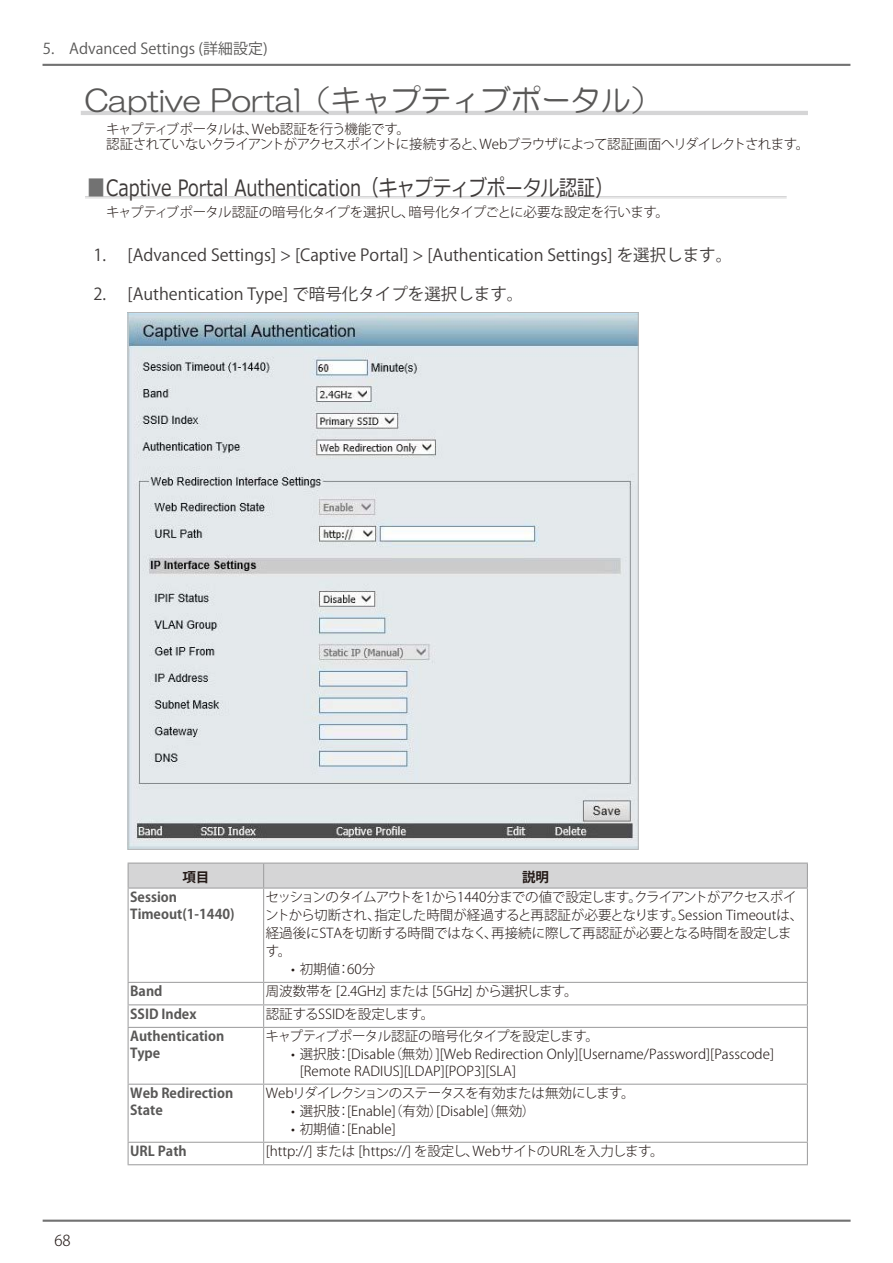
<style>
.page{position:relative;width:893px;height:1263px;background:#fff}
.page>*{position:absolute;margin:0;border:0;box-sizing:border-box;transform-origin:0 0}
.t1{font:30px "HG Maru Gothic MPRO";color:#595857}
.t2{font:22.5px "Meiryo";color:#3f3b3a;scale:.8 1}
.t3{font:16.5px "Koz Go Pro";color:#3f3b3a}
.t4{font:15px "Koz Go Pro";color:#595857}
.t5{font:300 15px "Koz Go Pro";color:#231916}
.t6{font:300 13.5px/16.5px "Koz Go Pro";color:#231916}
.t7{font:300 13.5px/18px "Koz Go Pro";letter-spacing:-.02em;color:#231916}
.t8{font:300 13.5px/14.9px "Koz Go Pro";letter-spacing:-.05em;color:#231916}
.t9{font:700 13.5px/16.5px "Koz Go Pro";color:#595857}
.t10{font:300 13.5px "Koz Go Pro";letter-spacing:-.045em;color:#231916}
.t11{font:300 13.5px "Koz Go Pro";letter-spacing:-.03em;color:#231916}
.t12{font:700 13.5px "Koz Go Pro";color:#231916}
.s1{font-family:"Koz Go Pro";font-weight:500;color:#727272}
</style>
<div class="page">
<hr style="left:43px;top:1219px;width:808px;height:3px;background:#727272">
<hr style="left:43px;top:64px;width:807px;height:2px;background:#727272">
<hr style="left:81px;top:111px;width:727px;height:4px;background:#d5d5d6">
<hr style="left:85px;top:196px;width:702px;height:1px;background:#d5d5d6">
<hr style="left:85px;top:198px;width:702px;height:1px;background:#d5d5d6">
<img style="left:130px;top:314px;width:507px;height:534px">
<hr style="left:128px;top:888px;width:1px;height:94px;background:#a0a0a1">
<hr style="left:263px;top:888px;width:1px;height:94px;background:#a0a0a1">
<hr style="left:807px;top:888px;width:1px;height:94px;background:#a0a0a1">
<hr style="left:128px;top:982px;width:136px;height:1px;background:#a0a0a1">
<hr style="left:264px;top:982px;width:544px;height:1px;background:#a0a0a1">
<hr style="left:128px;top:1004px;width:136px;height:1px;background:#a0a0a1">
<svg style="left:128px;top:983px;width:1px;height:44px"></svg>
<hr style="left:264px;top:1004px;width:544px;height:1px;background:#a0a0a1">
<svg style="left:263px;top:983px;width:1px;height:44px"></svg>
<svg style="left:807px;top:983px;width:1px;height:44px"></svg>
<hr style="left:128px;top:1027px;width:136px;height:1px;background:#a0a0a1">
<hr style="left:128px;top:1028px;width:1px;height:56px;background:#a0a0a1">
<hr style="left:264px;top:1027px;width:544px;height:1px;background:#a0a0a1">
<hr style="left:263px;top:1028px;width:1px;height:56px;background:#a0a0a1">
<hr style="left:807px;top:1028px;width:1px;height:56px;background:#a0a0a1">
<hr style="left:128px;top:1084px;width:136px;height:1px;background:#a0a0a1">
<hr style="left:128px;top:1085px;width:1px;height:57px;background:#a0a0a1">
<hr style="left:264px;top:1084px;width:544px;height:1px;background:#a0a0a1">
<hr style="left:263px;top:1085px;width:1px;height:57px;background:#a0a0a1">
<hr style="left:807px;top:1085px;width:1px;height:57px;background:#a0a0a1">
<hr style="left:128px;top:1142px;width:136px;height:1px;background:#a0a0a1">
<svg style="left:128px;top:1143px;width:1px;height:21px"></svg>
<hr style="left:264px;top:1142px;width:544px;height:1px;background:#a0a0a1">
<svg style="left:263px;top:1143px;width:1px;height:21px"></svg>
<svg style="left:807px;top:1143px;width:1px;height:21px"></svg>
<hr style="left:128px;top:1164px;width:136px;height:1px;background:#a0a0a1">
<hr style="left:264px;top:1164px;width:544px;height:1px;background:#a0a0a1">
<hr style="left:128px;top:862px;width:136px;height:2px;background:#a0a0a1">
<hr style="left:264px;top:862px;width:544px;height:2px;background:#a0a0a1">
<div style="left:128px;top:863px;width:680px;height:24px;background:#d5d5d6"></div>
<hr style="left:128px;top:887px;width:136px;height:1px;background:#a0a0a1">
<hr style="left:264px;top:887px;width:544px;height:1px;background:#a0a0a1">
<p class="t4" style="left:43px;top:39px;width:227px">5.　Advanced Settings (詳細設定)</p>
<h1 class="t1" style="left:85px;top:85px;width:577px">Captive Portal（キャプティブポータル）</h1>
<p class="t8" style="left:106px;top:122px;width:705px">キャプティブポータルは、Web認証を行う機能です。<br>認証されていないクライアントがアクセスポイントに接続すると、Webブラウザによって認証画面へリダイレクトされます。</p>
<h2 class="t2" style="left:87px;top:172px;width:659px"><span class="s1">■</span>Captive Portal Authentication（キャプティブポータル認証）</h2>
<p class="t7" style="left:106px;top:203px;width:564px">キャプティブポータル認証の暗号化タイプを選択し、暗号化タイプごとに必要な設定を行います。</p>
<p class="t3" style="left:94px;top:244px;width:640px">1. [Advanced Settings] &gt; [Captive Portal] &gt; [Authentication Settings] を選択します。</p>
<p class="t3" style="left:94px;top:283px;width:431px">2. [Authentication Type] で暗号化タイプを選択します。</p>
<p class="t12" style="left:183px;top:868px;width:28px">項目</p>
<p class="t12" style="left:522px;top:868px;width:28px">説明</p>
<p class="t9" style="left:130px;top:890px;width:106px">Session<br>Timeout(1-1440)</p>
<p class="t7" style="left:265px;top:888px;width:540px">セッションのタイムアウトを1から1440分までの値で設定します。クライアントがアクセスポイントから切断され、指定した時間が経過すると再認証が必要となります。Session Timeoutは、経過後にSTAを切断する時間ではなく、再接続に際して再認証が必要となる時間を設定します。</p>
<p class="t6" style="left:291px;top:961px;width:85px">• 初期値：60分</p>
<p class="t9" style="left:130px;top:984px;width:34px">Band</p>
<p class="t6" style="left:266px;top:983px;width:313px">周波数帯を [2.4GHz] または [5GHz] から選択します。</p>
<p class="t9" style="left:130px;top:1006px;width:68px">SSID Index</p>
<p class="t7" style="left:266px;top:1005px;width:170px">認証するSSIDを設定します。</p>
<p class="t9" style="left:130px;top:1029px;width:96px">Authentication<br>Type</p>
<p class="t11" style="left:266px;top:1027px;width:335px">キャプティブポータル認証の暗号化タイプを設定します。</p>
<p class="t6" style="left:300px;top:1046px;width:476px;text-indent:-9px">• 選択肢：[Disable（無効）][Web Redirection Only][Username/Password][Passcode] [Remote RADIUS][LDAP][POP3][SLA]</p>
<p class="t9" style="left:130px;top:1086px;width:105px">Web Redirection<br>State</p>
<p class="t10" style="left:266px;top:1084px;width:371px">Webリダイレクションのステータスを有効または無効にします。</p>
<p class="t6" style="left:291px;top:1103px;width:246px">• 選択肢：[Enable]（有効）[Disable]（無効）</p>
<p class="t6" style="left:291px;top:1120px;width:106px">• 初期値：[Enable]</p>
<p class="t5" style="left:54px;top:1231px;width:18px">68</p>
<p class="t9" style="left:130px;top:1144px;width:58px">URL Path</p>
<p class="t6" style="left:266px;top:1143px;width:399px">[http://] または [https://] を設定し、WebサイトのURLを入力します。</p>
</div>
